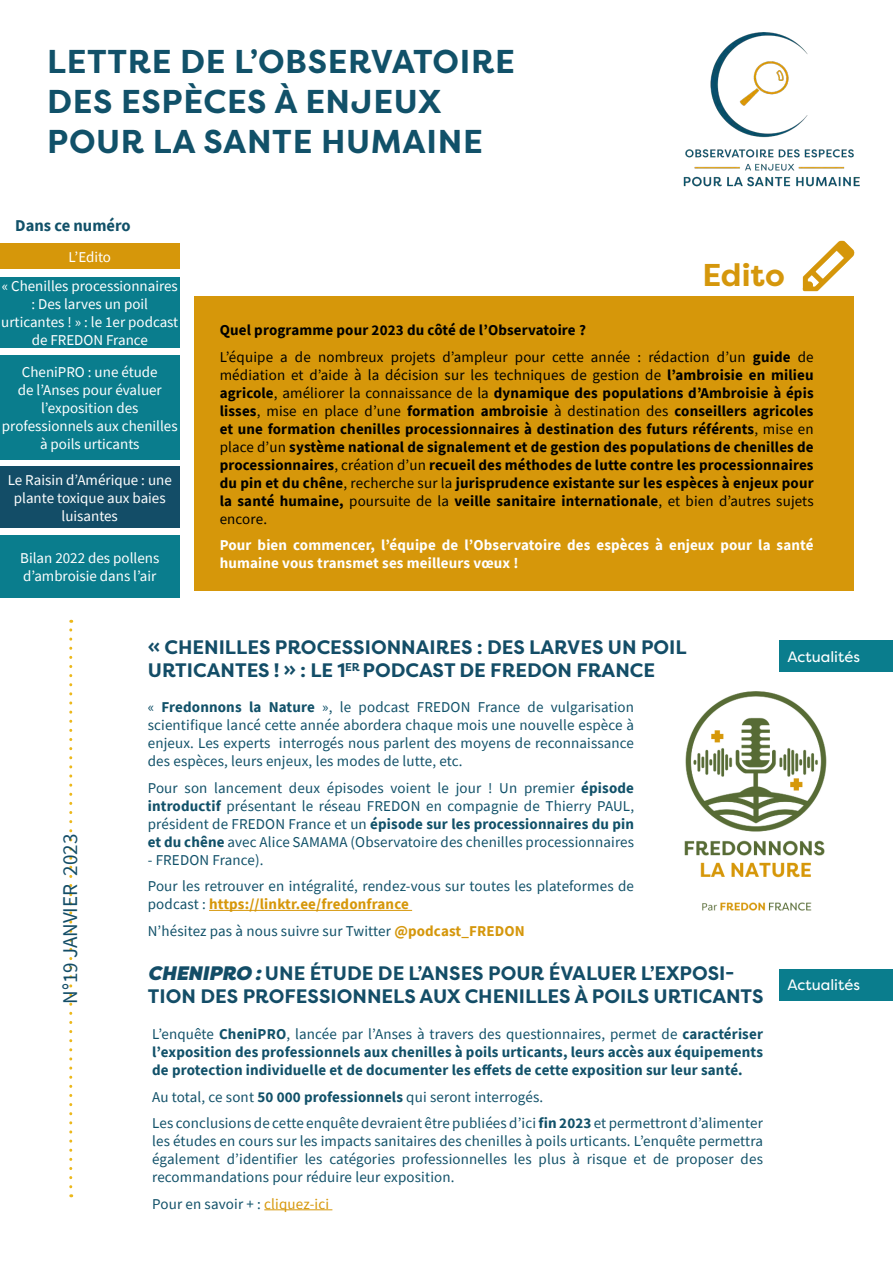
<style>
.page{position:relative;width:893px;height:1263px;background:#fff}
.page>*{position:absolute;margin:0;border:0;box-sizing:border-box;transform-origin:0 0}
.t1{font:700 33px/39.6px "Filson Pro";letter-spacing:.02em;color:#115169}
.t2{font:700 31.5px "Filson Pro";color:#d5970c}
.t3{font:21px "Source Sans Pro";color:#134d67}
.t4{font:700 19.5px/23.4px "Filson Pro";color:#134d67}
.t5{font:700 16.5px "Source Sans Pro";color:#115169}
.t6{font:15px/18px "Source Sans Pro";letter-spacing:.01em;color:#115169;text-align:justify}
.t7{font:700 15px/18px "Source Sans Pro";letter-spacing:.01em;color:#000;text-align:justify}
.t8{font:15px/18px "Source Sans Pro";color:#fff;text-align:center}
.t9{font:700 15px/18px "Source Sans Pro";letter-spacing:.01em;color:#115169;text-align:justify}
.t10{font:15px/26.5px "Source Sans Pro";letter-spacing:.01em;color:#000}
.t11{font:700 15px/18px "Source Sans Pro";letter-spacing:.01em;color:#fff}
.t12{font:15px "Filson Pro";color:#fff}
.s1{font-weight:700}
.s2{font-weight:400}
.s3{font-weight:700;color:#d6970a}
.s4{font-weight:700;color:#d5970c}
.s5{font-weight:900;font-style:italic}
.s6{color:#d6970a}
</style>
<div class="page">
<img style="left:683px;top:33px;width:177px;height:154px">
<svg style="left:69px;top:620px;width:3px;height:567px"></svg>
<div style="left:0;top:243px;width:180px;height:26px;background:#d6970a"></div>
<div style="left:0;top:355px;width:180px;height:104px;background:#0a7d8d"></div>
<img style="left:802px;top:240px;width:53px;height:52px">
<div style="left:194px;top:296px;width:659px;height:294px;background:#d6970a"></div>
<div style="left:0;top:467px;width:180px;height:61px;background:#134d67"></div>
<div style="left:780px;top:640px;width:113px;height:32px;background:#0a7d8d"></div>
<img style="left:684px;top:692px;width:143px;height:219px">
<hr style="left:209px;top:910px;width:203px;height:1px;background:#d6970a">
<hr style="left:264px;top:1209px;width:68px;height:1px;background:#d6970a">
<div style="left:780px;top:969px;width:113px;height:31px;background:#0a7d8d"></div>
<div style="left:0;top:277px;width:180px;height:71px;background:#0a7d8d"></div>
<div style="left:0;top:535px;width:180px;height:63px;background:#0a7d8d"></div>
<h1 class="t1" style="left:47px;top:43px;width:469px">LETTRE DE L’OBSERVATOIRE<br>DES ESPÈCES À ENJEUX<br>POUR LA SANTE HUMAINE</h1>
<p class="t5" style="left:15px;top:214px;width:117px">Dans ce numéro</p>
<p class="t8" style="left:68px;top:248px;width:44px">L’Edito</p>
<p class="t8" style="left:1px;top:277px;width:179px">« Chenilles processionnaires : Des larves un poil urticantes ! » : le 1er podcast de FREDON France</p>
<p class="t8" style="left:2px;top:363px;width:177px">CheniPRO : une étude<br>de l’Anses pour évaluer l’exposition des professionnels aux chenilles à poils urticants</p>
<p class="t8" style="left:8px;top:471px;width:166px">Le Raisin d’Amérique : une plante toxique aux baies luisantes</p>
<p class="t8" style="left:20px;top:549px;width:141px;text-align:left">Bilan 2022 des pollens d’ambroisie dans l’air</p>
<h2 class="t2" style="left:702px;top:255px;width:84px">Edito</h2>
<p class="t10" style="left:220px;top:317px;width:595px"><span class="s1">Quel programme pour 2023 du côté de l’Observatoire ?<br></span>L’équipe a de nombreux projets d’ampleur pour cette année : rédaction d’un <span class="s1">guide</span> de</p>
<p class="t7" style="left:220px;top:365px;width:595px"><span class="s2">médiation et d’aide à la décision sur les techniques de gestion de</span> l’ambroisie en milieu agricole<span class="s2">, améliorer la connaissance de la</span> dynamique des populations d’Ambroisie à épis lisses<span class="s2">, mise en place d’une</span> formation ambroisie <span class="s2">à destination des</span> conseillers agricoles et une formation chenilles processionnaires à destination des futurs référents<span class="s2">, mise en place d’un</span> système national de signalement et de gestion des populations de chenilles de processionnaires<span class="s2">, création d’un</span> recueil des méthodes de lutte contre les processionnaires du pin et du chêne<span class="s2">, recherche sur la</span> jurisprudence existante sur les espèces à enjeux pour la santé humaine, <span class="s2">poursuite de la</span> veille sanitaire internationale<span class="s2">, et bien d’autres sujets encore.</span></p>
<p class="t11" style="left:220px;top:536px;width:595px">Pour bien commencer, l’équipe de l’Observatoire des espèces à enjeux pour la santé humaine vous transmet ses meilleurs vœux !</p>
<h3 class="t3" style="left:57px;top:1004px;width:172px;rotate:-90deg">N°19 JANVIER 2023</h3>
<h3 class="t4" style="left:148px;top:635px;width:540px">« CHENILLES PROCESSIONNAIRES : DES LARVES UN POIL<br>URTICANTES ! » : LE 1<sup>ER</sup> PODCAST DE FREDON FRANCE</h3>
<p class="t6" style="left:148px;top:698px;width:488px">« <span class="s1">Fredonnons la Nature</span> », le podcast FREDON France de vulgarisation scientifique lancé cette année abordera chaque mois une nouvelle espèce à enjeux. Les experts interrogés nous parlent des moyens de reconnaissance des espèces, leurs enjeux, les modes de lutte, etc.</p>
<p class="t6" style="left:148px;top:779px;width:488px">Pour son lancement deux épisodes voient le jour ! Un premier <span class="s1">épisode introductif</span> présentant le réseau FREDON en compagnie de Thierry PAUL, président de FREDON France et un <span class="s1">épisode sur les processionnaires du pin et du chêne</span> avec Alice SAMAMA (Observatoire des chenilles processionnaires</p>
<p class="t6" style="left:148px;top:846px;width:488px;line-height:26.5px">- FREDON France).<br>Pour les retrouver en intégralité, rendez-vous sur toutes les plateformes de</p>
<p class="t6" style="left:148px;top:891px;width:379px;line-height:26.5px">podcast : <span class="s3">https://linktr.ee/fredonfrance<br></span>N’hésitez pas à nous suivre sur Twitter <span class="s4">@podcast_FREDON</span></p>
<h3 class="t4" style="left:148px;top:962px;width:617px"><span class="s5">CHENIPRO :</span> UNE ÉTUDE DE L’ANSES POUR ÉVALUER L’EXPOSI-<br>TION DES PROFESSIONNELS AUX CHENILLES À POILS URTICANTS</h3>
<p class="t9" style="left:152px;top:1025px;width:612px"><span class="s2">L’enquête</span> CheniPRO<span class="s2">, lancée par l’Anses à travers des questionnaires, permet de</span> caractériser l’exposition des professionnels aux chenilles à poils urticants, leurs accès aux équipements de protection individuelle et de documenter les effets de cette exposition sur leur santé.</p>
<p class="t6" style="left:152px;top:1083px;width:612px;line-height:26.5px">Au total, ce sont <span class="s1">50 000 professionnels</span> qui seront interrogés.<br>Les conclusions de cette enquête devraient être publiées d’ici <span class="s1">fin 2023</span> et permettront d’alimenter</p>
<p class="t6" style="left:152px;top:1132px;width:612px">les études en cours sur les impacts sanitaires des chenilles à poils urticants. L’enquête permettra également d’identifier les catégories professionnelles les plus à risque et de proposer des recommandations pour réduire leur exposition.</p>
<p class="t6" style="left:152px;top:1194px;width:178px">Pour en savoir + : <span class="s6">cliquez-ici</span></p>
<p class="t12" style="left:787px;top:646px;width:74px">Actualités</p>
<p class="t12" style="left:787px;top:975px;width:74px">Actualités</p>
</div>
